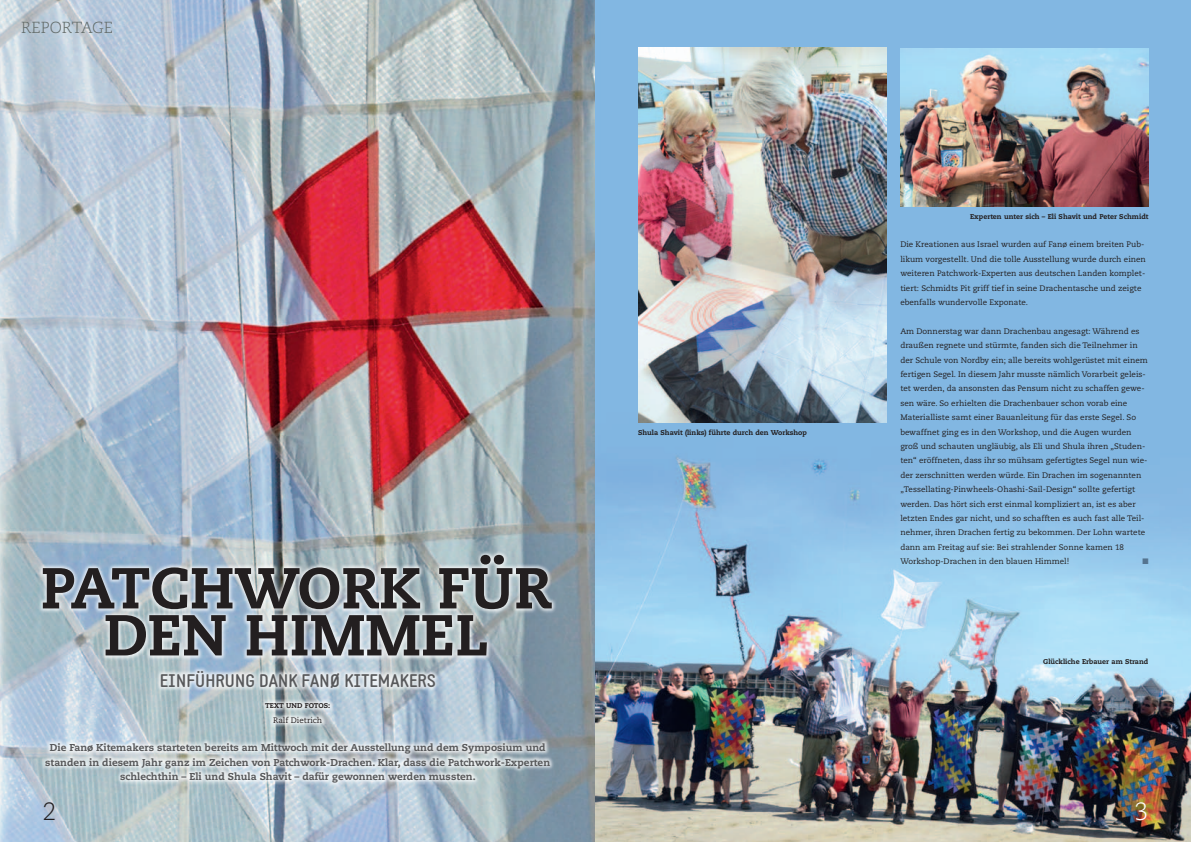
<style>
.page{position:relative;width:1191px;height:842px;background:#fff}
.page>*{position:absolute;margin:0;border:0;box-sizing:border-box;transform-origin:0 0}
.Headline{font:800 57.6px/47px "Caecilia LT Std";color:#231f20;text-align:center}
.t1{font:300 25px "Caecilia LT Std";color:#231f20}
.t2{font:300 25px "Caecilia LT Std";color:#fff}
.Subline{font:700 18px "Static";color:#57585a}
.t3{font:300 16px "Caecilia LT Std";color:#606865}
.Vorspann{font:800 10px/14.4px "Caecilia LT Std";color:#57585a;text-align:center}
.Copy{font:8px/14.4px "Caecilia LT Std";color:#231f20}
.Copy-2{font:8px "Zapf Dingbats Std";color:#55748f}
.BU{font:800 7px "Caecilia LT Std";color:#231f20}
</style>
<div class="page">
<img style="left:0;top:0;width:1191px;height:842px">
<div style="left:260px;top:698px;width:75px;height:30px;background:#fff;opacity:.75"></div>
<div style="left:156px;top:665px;width:284px;height:27px;background:#fff;opacity:.75"></div>
<div style="left:41px;top:738px;width:514px;height:50px;background:#fff;opacity:.75"></div>
<div style="left:37px;top:550px;width:520px;height:110px;background:#fff;opacity:.75"></div>
<img style="left:638px;top:48px;width:248px;height:374px">
<img style="left:900px;top:48px;width:248px;height:158px">
<p class="t3" style="left:21px;top:18px;width:93px">REPORTAGE</p>
<p class="Headline" style="left:41px;top:565px;width:512px">PATCHWORK FÜR<br>DEN HIMMEL</p>
<p class="Subline" style="left:160px;top:670px;width:277px">EINFÜHRUNG DANK FANØ KITEMAKERS</p>
<p class="BU" style="left:265px;top:701px;width:67px">TEXT UND FOTOS:</p>
<p class="Copy" style="left:273px;top:713px;width:51px">Ralf Dietrich</p>
<p class="Vorspann" style="left:45px;top:741px;width:506px">Die Fanø Kitemakers starteten bereits am Mittwoch mit der Ausstellung und dem Symposium und standen in diesem Jahr ganz im Zeichen von Patchwork-Drachen. Klar, dass die Patchwork-Experten schlechthin – Eli und Shula Shavit – dafür gewonnen werden mussten.</p>
<p class="BU" style="left:638px;top:428px;width:171px">Shula Shavit (links) führte durch den Workshop</p>
<p class="BU" style="left:970px;top:212px;width:180px">Experten unter sich – Eli Shavit und Peter Schmidt</p>
<p class="Copy" style="left:900px;top:237px;width:247px">Die Kreationen aus Israel wurden auf Fanø einem breiten Pub&shy;likum vorgestellt. Und die tolle Ausstellung wurde durch einen weiteren Patchwork-Experten aus deutschen Landen komplet&shy;tiert: Schmidts Pit griff tief in seine Drachentasche und zeigte ebenfalls wundervolle Exponate.</p>
<p class="Copy" style="left:900px;top:324px;width:249px">Am Donnerstag war dann Drachenbau angesagt: Während es draußen regnete und stürmte, fanden sich die Teilnehmer in der Schule von Nordby ein; alle bereits wohlgerüstet mit einem fertigen Segel. In diesem Jahr musste nämlich Vorarbeit geleis&shy;tet werden, da ansonsten das Pensum nicht zu schaffen gewe&shy;sen wäre. So erhielten die Drachenbauer schon vorab eine Materialliste samt einer Bauanleitung für das erste Segel. So bewaffnet ging es in den Workshop, und die Augen wurden groß und schauten ungläubig, als Eli und Shula ihren „Studen&shy;ten“ eröffneten, dass ihr so mühsam gefertigtes Segel nun wie&shy;der zerschnitten werden würde. Ein Drachen im sogenannten „Tessellating-Pinwheels-Ohashi-Sail-Design“ sollte gefertigt werden. Das hört sich erst einmal kompliziert an, ist es aber letzten Endes gar nicht, und so schafften es auch fast alle Teil&shy;nehmer, ihren Drachen fertig zu bekommen. Der Lohn wartete dann am Freitag auf sie: Bei strahlender Sonne kamen 18<br>Workshop-Drachen in den blauen Himmel!</p>
<p class="Copy-2" style="left:1142px;top:558px;width:8px">■</p>
<p class="BU" style="left:1043px;top:657px;width:107px">Glückliche Erbauer am Strand</p>
<p class="t1" style="left:43px;top:797px;width:15px">2</p>
<p class="t2" style="left:1134px;top:797px;width:15px">3</p>
</div>
